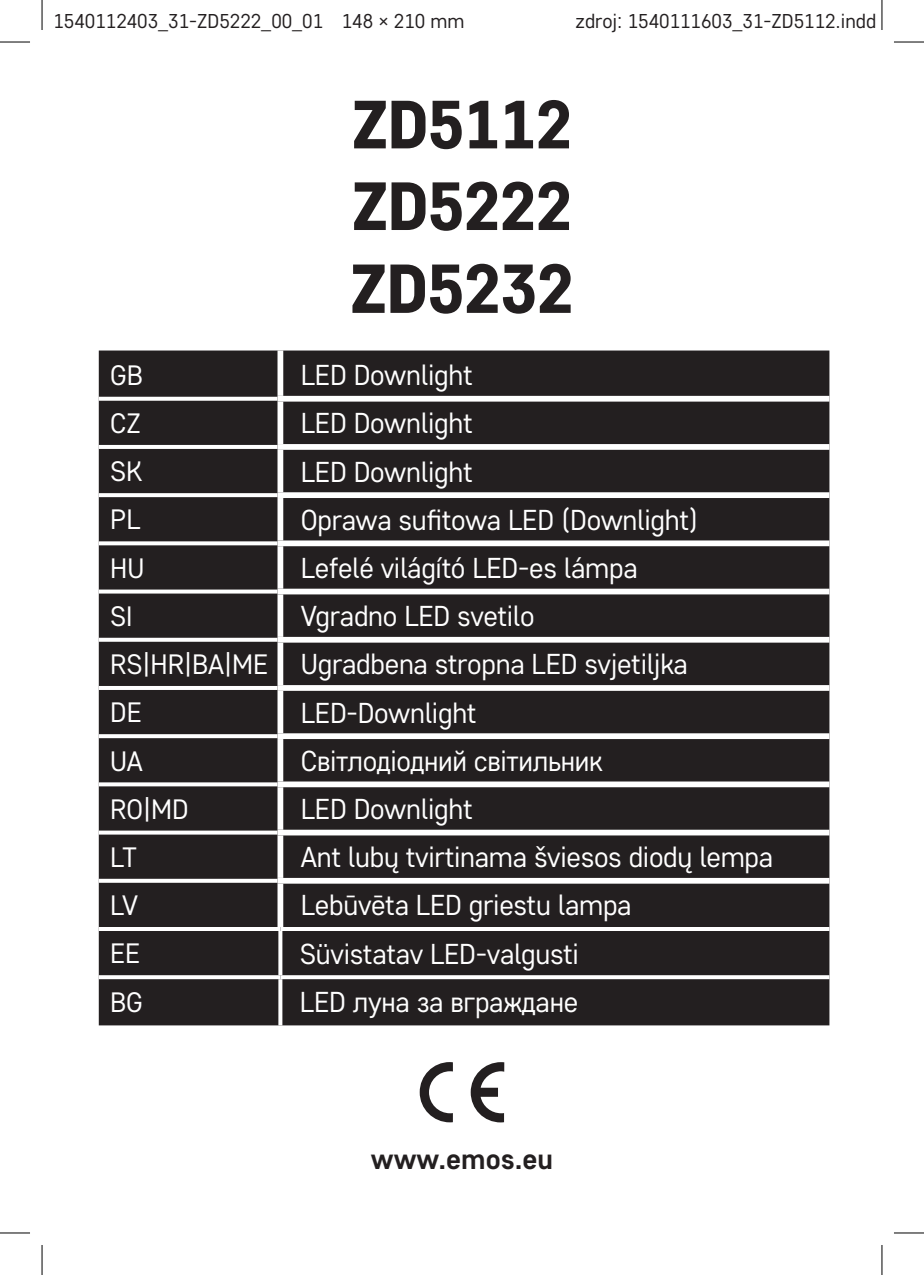
<style>
.page{position:relative;width:924px;height:1275px;background:#fff}
.page>*{position:absolute;margin:0;border:0;box-sizing:border-box;transform-origin:0 0}
.t1{font:800 69px "Core Sans D65";letter-spacing:-.02em;color:#231f20}
.t2{font:800 68px/81.6px "Core Sans D65";letter-spacing:-.02em;color:#231f20}
.t3{font:28.8px/48.2px "Core Sans D35";letter-spacing:-.01em;color:#fff}
.t4{font:700 28.8px "Core Sans D55";color:#231f20}
.t5{font:28px "Core Sans D35";color:#fff}
.t6{font:20px "Core Sans D35";color:#231f20}
.s1{font-size:28px}
</style>
<div class="page">
<svg style="left:419px;top:1062px;width:85px;height:60px"></svg>
<div style="left:99px;top:350px;width:730px;height:675px;background:#231f20"></div>
<div style="left:277px;top:350px;width:6px;height:46px;background:#fff"></div>
<div style="left:277px;top:396px;width:552px;height:5px;background:#fff"></div>
<div style="left:277px;top:401px;width:6px;height:43px;background:#fff"></div>
<div style="left:277px;top:444px;width:552px;height:6px;background:#fff"></div>
<div style="left:277px;top:450px;width:6px;height:42px;background:#fff"></div>
<div style="left:277px;top:492px;width:552px;height:6px;background:#fff"></div>
<div style="left:277px;top:498px;width:6px;height:42px;background:#fff"></div>
<div style="left:277px;top:540px;width:552px;height:6px;background:#fff"></div>
<div style="left:277px;top:546px;width:6px;height:42px;background:#fff"></div>
<div style="left:277px;top:588px;width:552px;height:6px;background:#fff"></div>
<div style="left:277px;top:594px;width:6px;height:43px;background:#fff"></div>
<div style="left:277px;top:637px;width:552px;height:5px;background:#fff"></div>
<div style="left:277px;top:642px;width:6px;height:43px;background:#fff"></div>
<div style="left:277px;top:685px;width:552px;height:6px;background:#fff"></div>
<div style="left:277px;top:691px;width:6px;height:42px;background:#fff"></div>
<div style="left:277px;top:733px;width:552px;height:6px;background:#fff"></div>
<div style="left:277px;top:739px;width:6px;height:42px;background:#fff"></div>
<div style="left:277px;top:781px;width:552px;height:6px;background:#fff"></div>
<div style="left:277px;top:787px;width:6px;height:42px;background:#fff"></div>
<div style="left:277px;top:829px;width:552px;height:6px;background:#fff"></div>
<div style="left:277px;top:835px;width:6px;height:43px;background:#fff"></div>
<div style="left:277px;top:878px;width:552px;height:5px;background:#fff"></div>
<div style="left:277px;top:883px;width:6px;height:44px;background:#fff"></div>
<svg style="left:99px;top:397px;width:178px;height:4px"></svg>
<hr style="left:99px;top:445px;width:178px;height:4px;background:#fff">
<svg style="left:99px;top:493px;width:178px;height:4px"></svg>
<svg style="left:99px;top:541px;width:178px;height:4px"></svg>
<svg style="left:99px;top:589px;width:178px;height:4px"></svg>
<svg style="left:99px;top:638px;width:178px;height:4px"></svg>
<hr style="left:99px;top:686px;width:178px;height:4px;background:#fff">
<svg style="left:99px;top:734px;width:178px;height:4px"></svg>
<svg style="left:99px;top:782px;width:178px;height:4px"></svg>
<svg style="left:99px;top:830px;width:178px;height:4px"></svg>
<svg style="left:99px;top:878px;width:178px;height:4px"></svg>
<hr style="left:99px;top:927px;width:181px;height:4px;background:#fff">
<svg style="left:278px;top:931px;width:4px;height:44px"></svg>
<svg style="left:99px;top:975px;width:181px;height:4px"></svg>
<svg style="left:280px;top:975px;width:549px;height:4px"></svg>
<svg style="left:278px;top:979px;width:4px;height:46px"></svg>
<hr style="left:280px;top:927px;width:549px;height:4px;background:#fff">
<hr style="left:0;top:42px;width:30px;height:1px;background:#000">
<hr style="left:893px;top:42px;width:30px;height:1px;background:#000">
<hr style="left:0;top:1232px;width:30px;height:1px;background:#000">
<hr style="left:893px;top:1232px;width:30px;height:1px;background:#000">
<hr style="left:42px;top:0;width:1px;height:30px;background:#000">
<hr style="left:42px;top:1245px;width:1px;height:30px;background:#000">
<hr style="left:881px;top:0;width:1px;height:30px;background:#000">
<hr style="left:881px;top:1245px;width:1px;height:30px;background:#000">
<p class="t6" style="left:53px;top:8px;width:412px">1540112403_31-ZD5222_00_01 148 × 210 mm</p>
<p class="t6" style="left:575px;top:8px;width:302px">zdroj: 1540111603_31-ZD5112.indd</p>
<h2 class="t2" style="left:351px;top:82px;width:222px">ZD5112<br>ZD5222</h2>
<h1 class="t1" style="left:349px;top:243px;width:226px">ZD5232</h1>
<p class="t5" style="left:110px;top:357px;width:34px">GB</p>
<p class="t3" style="left:300px;top:350px;width:173px">LED Downlight</p>
<p class="t5" style="left:110px;top:405px;width:32px">CZ</p>
<p class="t3" style="left:300px;top:398px;width:173px">LED Downlight</p>
<p class="t5" style="left:110px;top:453px;width:34px">SK</p>
<p class="t3" style="left:300px;top:446px;width:173px">LED Downlight</p>
<p class="t5" style="left:110px;top:501px;width:32px">PL</p>
<p class="t3" style="left:300px;top:494px;width:399px">Oprawa sufitowa LED (Downlight)</p>
<p class="t5" style="left:110px;top:550px;width:36px">HU</p>
<p class="t3" style="left:300px;top:543px;width:338px">Lefelé világító LED-es lámpa</p>
<p class="t5" style="left:110px;top:598px;width:24px">SI</p>
<p class="t3" style="left:110px;top:591px;width:579px;text-indent:190px">Vgradno LED svetilo<br><span class="s1">RS|HR|BA|ME</span> Ugradbena stropna LED svjetiljka</p>
<p class="t5" style="left:110px;top:694px;width:33px">DE</p>
<p class="t3" style="left:300px;top:687px;width:177px">LED-Downlight</p>
<p class="t5" style="left:110px;top:742px;width:34px">UA</p>
<p class="t3" style="left:300px;top:735px;width:303px">Світлодіодний світильник</p>
<p class="t5" style="left:110px;top:791px;width:80px">RO|MD</p>
<p class="t3" style="left:300px;top:784px;width:173px">LED Downlight</p>
<p class="t5" style="left:110px;top:839px;width:28px">LT</p>
<p class="t3" style="left:300px;top:832px;width:474px">Ant lubų tvirtinama šviesos diodų lempa</p>
<p class="t5" style="left:110px;top:887px;width:29px">LV</p>
<p class="t3" style="left:300px;top:880px;width:332px">Lebūvēta LED griestu lampa</p>
<p class="t5" style="left:110px;top:935px;width:32px">EE</p>
<p class="t3" style="left:300px;top:928px;width:280px">Süvistatav LED-valgusti</p>
<p class="t5" style="left:110px;top:983px;width:34px">BG</p>
<p class="t3" style="left:300px;top:976px;width:280px">LED луна за вграждане</p>
<p class="t4" style="left:371px;top:1140px;width:184px">www.emos.eu</p>
</div>
